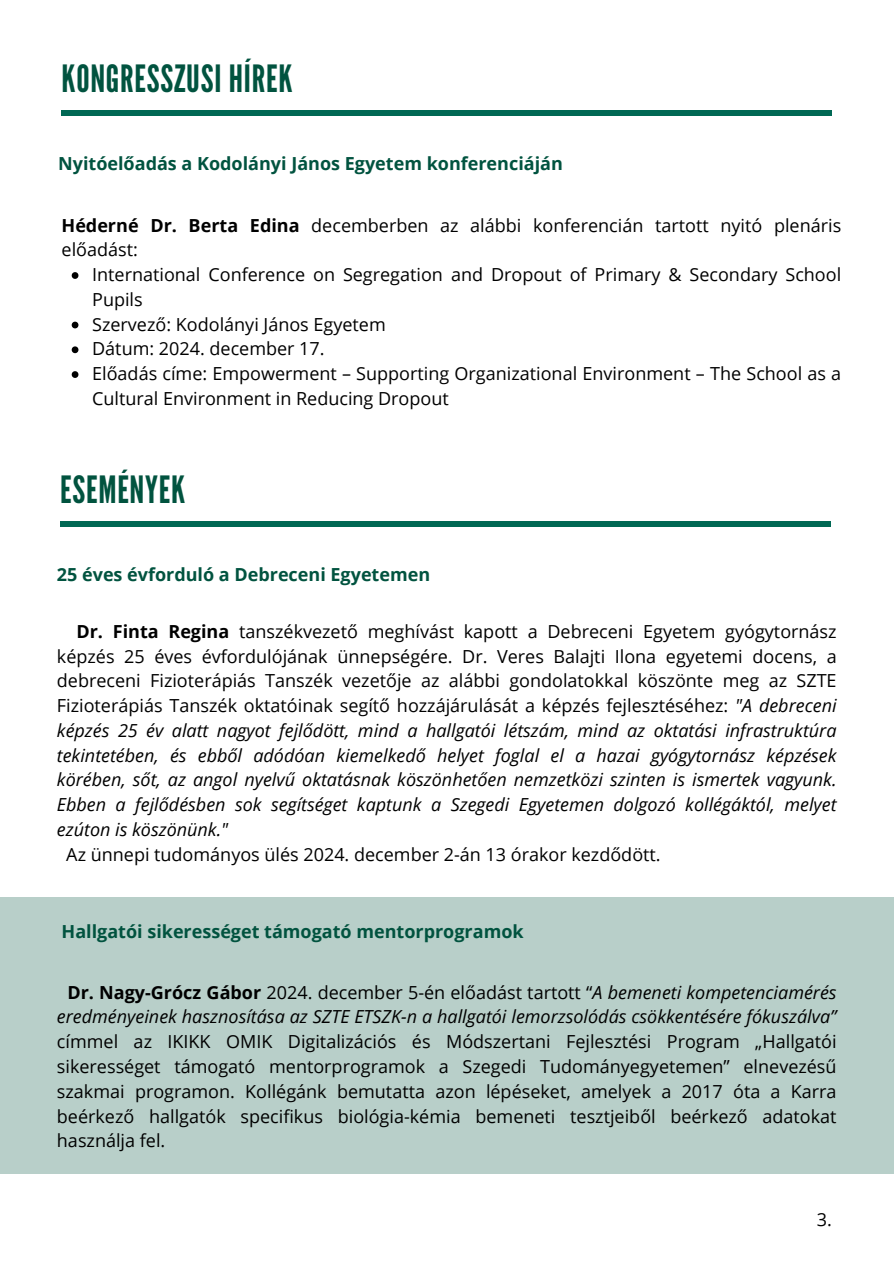
<style>
.page{position:relative;width:894px;height:1264px;background:#fff}
.page>*{position:absolute;margin:0;border:0;box-sizing:border-box;transform-origin:0 0}
.t1{font:37.5px "League Gothic";letter-spacing:.02em;color:#01533f}
.t2{font:18px/24.8px "Open Sans";color:#000}
.t3{font:italic 18px/24.8px "Open Sans";color:#000;text-align:justify}
.t4{font:700 18px "Open Sans";color:#01533f}
.s1{font-weight:700}
.s2{font-weight:700;font-style:normal}
.s3{font-style:normal}
.s4{font-style:italic}
</style>
<div class="page">
<div style="left:62px;top:110px;width:769px;height:6px;background:#006854"></div>
<svg style="left:72px;top:272px;width:6px;height:7px"></svg>
<svg style="left:72px;top:322px;width:6px;height:6px"></svg>
<svg style="left:72px;top:346px;width:6px;height:7px"></svg>
<svg style="left:72px;top:371px;width:6px;height:7px"></svg>
<div style="left:60px;top:521px;width:770px;height:5px;background:#006854"></div>
<div style="left:0;top:897px;width:893px;height:277px;background:#b8cfc9"></div>
<h1 class="t1" style="left:62px;top:57px;width:232px">KONGRESSZUSI HÍREK</h1>
<h1 class="t4" style="left:58px;top:151px;width:506px">Nyitóelőadás a Kodolányi János Egyetem konferenciáján</h1>
<p class="t2" style="left:62px;top:212px;width:781px"><span class="s1">Héderné Dr. Berta Edina</span> decemberben az alábbi konferencián tartott nyitó plenáris előadást:</p>
<p class="t2" style="left:92px;top:262px;width:750px">International Conference on Segregation and Dropout of Primary &amp; Secondary School<br>Pupils</p>
<p class="t2" style="left:92px;top:311px;width:295px">Szervező: Kodolányi János Egyetem</p>
<p class="t2" style="left:92px;top:336px;width:234px">Dátum: 2024. december 17.</p>
<p class="t2" style="left:92px;top:361px;width:750px">Előadás címe: Empowerment – Supporting Organizational Environment – The School as a<br>Cultural Environment in Reducing Dropout</p>
<h2 class="t1" style="left:60px;top:467px;width:126px">ESEMÉNYEK</h2>
<h2 class="t4" style="left:57px;top:561px;width:374px">25 éves évforduló a Debreceni Egyetemen</h2>
<p class="t3" style="left:57px;top:618px;width:781px;text-indent:19px"><span class="s2">Dr. Finta Regina</span> <span class="s3">tanszékvezető meghívást kapott a Debreceni Egyetem gyógytornász képzés 25 éves évfordulójának ünnepségére. Dr. Veres Balajti Ilona egyetemi docens, a debreceni Fizioterápiás Tanszék vezetője az alábbi gondolatokkal köszönte meg az SZTE Fizioterápiás Tanszék oktatóinak segítő hozzájárulását a képzés fejlesztéséhez:</span> "A debreceni képzés 25 év alatt nagyot fejlődött, mind a hallgatói létszám, mind az oktatási infrastruktúra tekintetében, és ebből adódóan kiemelkedő helyet foglal el a hazai gyógytornász képzések körében, sőt, az angol nyelvű oktatásnak köszönhetően nemzetközi szinten is ismertek vagyunk.<br>Ebben a fejlődésben sok segítséget kaptunk a Szegedi Egyetemen dolgozó kollégáktól, melyet ezúton is köszönünk."</p>
<p class="t2" style="left:66px;top:841px;width:595px">Az ünnepi tudományos ülés 2024. december 2-án 13 órakor kezdődött.</p>
<p class="t4" style="left:62px;top:919px;width:463px">Hallgatói sikerességet támogató mentorprogramok</p>
<p class="t2" style="left:57px;top:979px;width:781px;text-align:justify;text-indent:10px"><span class="s1">Dr. Nagy-Grócz Gábor</span> 2024. december 5-én előadást tartott “<span class="s4">A bemeneti kompetenciamérés eredményeinek hasznosítása az SZTE ETSZK-n a hallgatói lemorzsolódás csökkentésére fókuszálva” </span>címmel az IKIKK OMIK Digitalizációs és Módszertani Fejlesztési Program „Hallgatói sikerességet támogató mentorprogramok a Szegedi Tudományegyetemen” elnevezésű szakmai programon. Kollégánk bemutatta azon lépéseket, amelyek a 2017 óta a Karra beérkező hallgatók specifikus biológia-kémia bemeneti tesztjeiből beérkező adatokat használja fel.</p>
<h2 class="t2" style="left:816px;top:1207px;width:17px">3.</h2>
</div>
